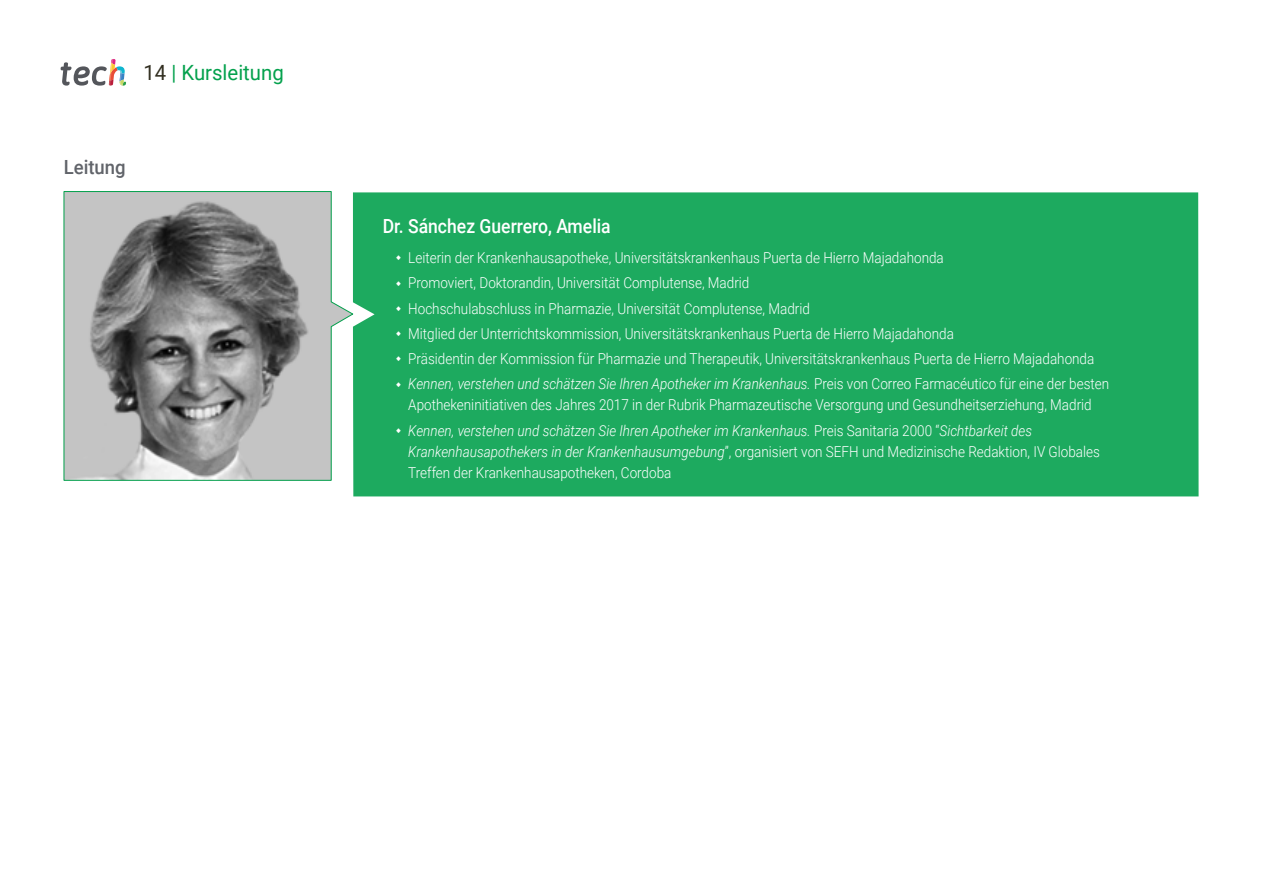
<style>
.page{position:relative;width:1263px;height:893px;background:#fff}
.page>*{position:absolute;margin:0;border:0;box-sizing:border-box;transform-origin:0 0}
.t1{font:21px "Roboto";color:#04a14d}
.t2{font:500 19.5px "Roboto";color:#fff;scale:.9 1}
.t3{font:500 19.5px "Roboto";color:#61646a;scale:.95 1}
.t4{font:300 15px/25.2px "Roboto";color:#fff;scale:.9 1}
.s1{color:#312e20}
.s2{font-style:italic}
</style>
<div class="page">
<svg style="left:61px;top:59px;width:65px;height:27px"></svg>
<div style="left:353px;top:192px;width:845px;height:304px;background:#1daa5f"></div>
<svg style="left:64px;top:191px;width:289px;height:290px;background:#9fa1a0"></svg>
<svg style="left:396px;top:255px;width:5px;height:5px"></svg>
<svg style="left:396px;top:281px;width:5px;height:5px"></svg>
<svg style="left:396px;top:306px;width:5px;height:5px"></svg>
<svg style="left:396px;top:331px;width:5px;height:5px"></svg>
<svg style="left:396px;top:356px;width:5px;height:5px"></svg>
<svg style="left:396px;top:382px;width:5px;height:5px"></svg>
<svg style="left:396px;top:428px;width:5px;height:5px"></svg>
<h1 class="t1" style="left:144px;top:57px;width:142px"><span class="s1">14</span> | Kursleitung</h1>
<h2 class="t3" style="left:64px;top:153px;width:67px">Leitung</h2>
<h2 class="t2" style="left:383px;top:212px;width:255px">Dr. Sánchez Guerrero, Amelia</h2>
<p class="t4" style="left:408px;top:244px;width:780px">Leiterin der Krankenhausapotheke, Universitätskrankenhaus Puerta de Hierro Majadahonda<br>Promoviert, Doktorandin, Universität Complutense, Madrid<br>Hochschulabschluss in Pharmazie, Universität Complutense, Madrid<br>Mitglied der Unterrichtskommission, Universitätskrankenhaus Puerta de Hierro Majadahonda<br>Präsidentin der Kommission für Pharmazie und Therapeutik, Universitätskrankenhaus Puerta de Hierro Majadahonda <span class="s2">Kennen, verstehen und schätzen Sie Ihren Apotheker im Krankenhaus.</span> Preis von Correo Farmacéutico für eine der besten</p>
<p class="t4" style="left:408px;top:392px;width:761px">Apothekeninitiativen des Jahres 2017 in der Rubrik Pharmazeutische Versorgung und Gesundheitserziehung, Madrid<br><span class="s2">Kennen, verstehen und schätzen Sie Ihren Apotheker im Krankenhaus.</span> Preis Sanitaria 2000 “<span class="s2">Sichtbarkeit des</span></p>
<p class="t4" style="left:408px;top:440px;width:770px;line-height:21px"><span class="s2">Krankenhausapothekers in der Krankenhausumgebung</span>”, organisiert von SEFH und Medizinische Redaktion, IV Globales<br>Treffen der Krankenhausapotheken, Cordoba</p>
</div>
